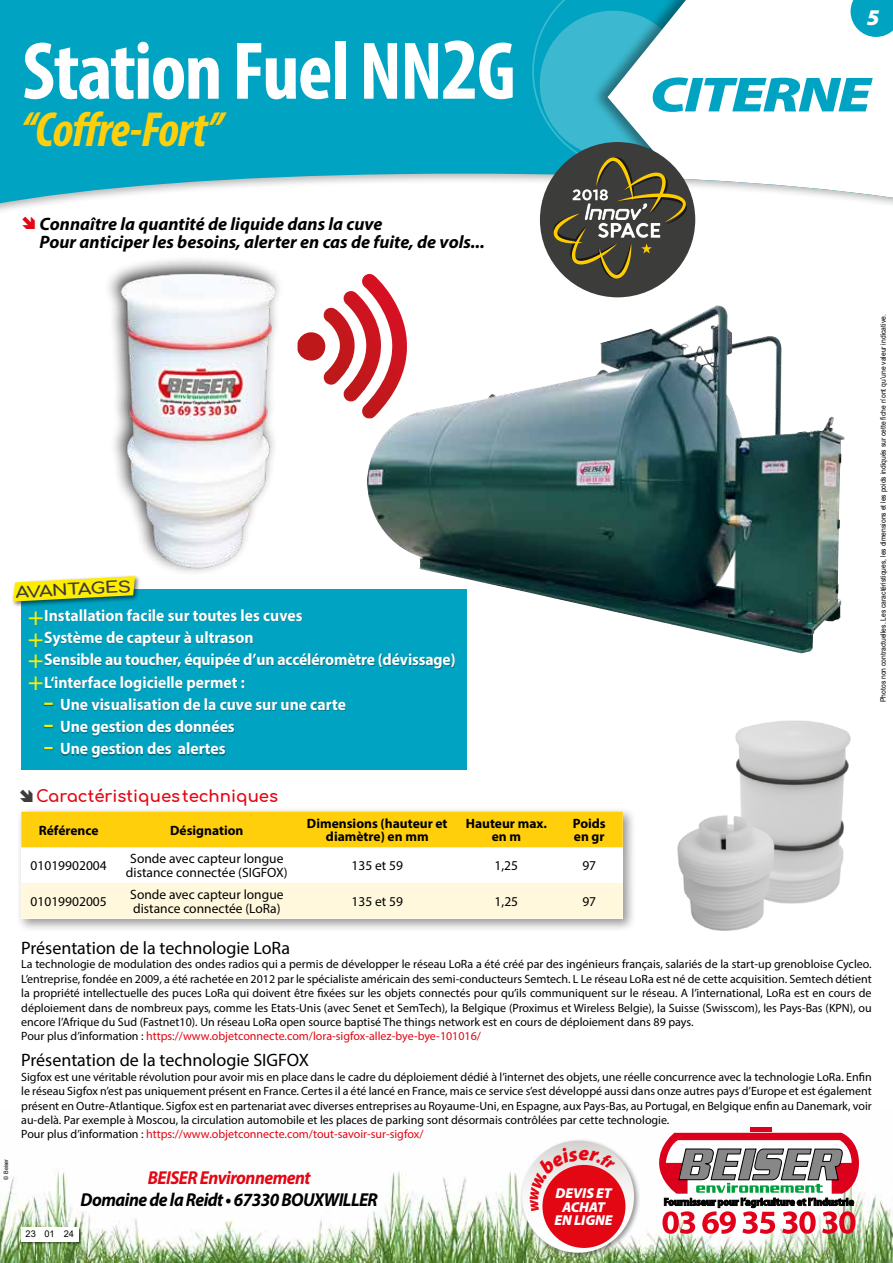
<style>
.page{position:relative;width:893px;height:1263px;background:#fff}
.page>*{position:absolute;margin:0;border:0;box-sizing:border-box;transform-origin:0 0}
.t1{font:700 condensed 82.5px "Myriad Pro";letter-spacing:-.02em;color:#fff}
.t2{font:italic 900 49.65px "Myriad Pro";letter-spacing:-.04em;color:#00a4c2;scale:1.25 1}
.t3{font:italic 700 condensed 49.5px "Myriad Pro";letter-spacing:-.025em;color:#ffcf0c}
.t4{font:italic 900 22.5px "Myriad Pro";color:#fff}
.t5{font:italic 700 18.75px "Myriad Pro";letter-spacing:-.03em;color:#000;scale:.94 1}
.t6{font:italic 700 18.75px "Myriad Pro";letter-spacing:-.03em;color:#e30613;scale:.94 1}
.t7{font:italic 700 18px/18px "Myriad Pro";color:#000}
.t8{font:18px "Myriad Pro";color:#000}
.t9{font:700 16.5px "Myriad Pro";color:#fff;scale:.95 1}
.t10{font:700 16.5px "Comfortaa";color:#e30613}
.t11{font:700 15.45px "Comfortaa";color:#3c3c3b;scale:1.24 1}
.t12{font:italic 900 14.4px/13.2px "Myriad Pro";letter-spacing:-.01em;color:#fff;text-align:center}
.t13{font:13.5px/13.5px "Myriad Pro";color:#000;text-align:center}
.t14{font:700 13.5px/13.5px "Myriad Pro";color:#000;text-align:center}
.t15{font:12px/14.4px "Myriad Pro";color:#000}
.t16{font:9.3px "Arial";color:#000}
.t17{font:7.5px "Arial";color:#000;scale:.9 1}
.t18{font:6px "Arial";color:#000;scale:.9 1}
.s1{font-size:88.5px}
.s2{color:#e30613}
.s3{color:#3c3c3b}
</style>
<div class="page">
<img style="left:0;top:1127px;width:893px;height:136px">
<img style="left:677px;top:720px;width:174px;height:211px">
<div style="left:519px;top:1138px;width:121px;height:121px;background:#000;opacity:.4"></div>
<svg style="left:522px;top:1141px;width:112px;height:112px"></svg>
<div style="left:542px;top:1165px;width:83px;height:83px;background:#e30613;border-radius:50%"></div>
<svg style="left:311px;top:283px;width:86px;height:135px"></svg>
<div style="left:16px;top:806px;width:620px;height:126px;background:#000;opacity:.4"></div>
<div style="left:21px;top:812px;width:602px;height:107px;background:#fff"></div>
<div style="left:21px;top:812px;width:602px;height:35px;background:#ffcf0c"></div>
<div style="left:21px;top:883px;width:602px;height:36px;background:#fff8dd"></div>
<div style="left:21px;top:589px;width:446px;height:181px;background:#00a4c2"></div>
<div style="left:45px;top:609px;width:410px;height:149px;background:#000;opacity:.4"></div>
<hr style="left:43px;top:702px;width:11px;height:4px;background:#000;opacity:.5">
<svg style="left:44px;top:703px;width:9px;height:2px"></svg>
<svg style="left:43px;top:725px;width:11px;height:3px"></svg>
<hr style="left:43px;top:747px;width:11px;height:4px;background:#000;opacity:.5">
<svg style="left:44px;top:747px;width:9px;height:2px"></svg>
<img style="left:109px;top:283px;width:202px;height:290px">
<div style="left:11px;top:574px;width:131px;height:34px;background:#000;opacity:.6"></div>
<svg style="left:13px;top:576px;width:122px;height:26px;background:#d9dc35"></svg>
<div style="left:0;top:0;width:893px;height:283px;background:#000;opacity:.3"></div>
<svg style="left:0;top:0;width:893px;height:275px;fill:#00a4c2"></svg>
<svg style="left:738px;top:0;width:155px;height:203px"></svg>
<svg style="left:850px;top:0;width:43px;height:37px;background:#21afca"></svg>
<div style="left:540px;top:142px;width:155px;height:155px;background:#3c3c3b;border-radius:50%"></div>
<svg style="left:521px;top:0;width:217px;height:278px"></svg>
<hr style="left:750px;top:1127px;width:21px;height:4px;background:#db001b">
<svg style="left:659px;top:1133px;width:200px;height:101px"></svg>
<img style="left:367px;top:305px;width:478px;height:348px">
<div style="left:21px;top:1227px;width:61px;height:18px;background:#000;opacity:.5"></div>
<div style="left:21px;top:1227px;width:58px;height:15px;background:#fff"></div>
<svg style="left:530px;top:1147px;width:85px;height:64px"></svg>
<h1 class="t1" style="left:22px;top:20px;width:495px">Station Fuel NN<span class="s1">2</span>G</h1>
<h3 class="t3" style="left:21px;top:98px;width:203px">‘‘Coffre-Fort’’</h3>
<h3 class="t7" style="left:40px;top:215px;width:447px;text-indent:-18px"><span class="s2">➔</span> Connaître la quantité de liquide dans la cuve<br>Pour anticiper les besoins, alerter en cas de fuite, de vols...</h3>
<p class="t11" style="left:15px;top:578px;width:95px;rotate:-3deg">AVANTAGES</p>
<h3 class="t9" style="left:44px;top:604px;width:273px">Installation facile sur toutes les cuves</h3>
<h3 class="t9" style="left:44px;top:627px;width:222px">Système de capteur à ultrason</h3>
<h3 class="t9" style="left:44px;top:649px;width:435px">Sensible au toucher, équipée d’un accéléromètre (dévissage)</h3>
<h3 class="t9" style="left:44px;top:671px;width:213px">L‘interface logicielle permet :</h3>
<h3 class="t9" style="left:60px;top:693px;width:302px">Une visualisation de la cuve sur une carte</h3>
<h3 class="t9" style="left:60px;top:716px;width:185px">Une gestion des données</h3>
<h3 class="t9" style="left:60px;top:738px;width:176px">Une gestion des alertes</h3>
<h3 class="t10" style="left:19px;top:781px;width:261px"><span class="s3">➔</span>Caractéristiques techniques</h3>
<p class="t14" style="left:39px;top:823px;width:61px">Référence</p>
<p class="t14" style="left:170px;top:823px;width:75px">Désignation</p>
<p class="t14" style="left:307px;top:816px;width:142px">Dimensions (hauteur et diamètre) en mm</p>
<p class="t14" style="left:466px;top:816px;width:83px">Hauteur max. en m</p>
<p class="t14" style="left:573px;top:816px;width:34px;text-align:left">Poids en gr</p>
<p class="t13" style="left:31px;top:859px;width:78px">01019902004</p>
<p class="t13" style="left:126px;top:852px;width:163px">Sonde avec capteur longue distance connectée (SIGFOX)</p>
<p class="t13" style="left:351px;top:859px;width:53px">135 et 59</p>
<p class="t13" style="left:495px;top:859px;width:25px">1,25</p>
<p class="t13" style="left:582px;top:859px;width:15px">97</p>
<p class="t13" style="left:31px;top:894px;width:78px">01019902005</p>
<p class="t13" style="left:130px;top:888px;width:155px;text-align:left">Sonde avec capteur longue distance connectée (LoRa)</p>
<p class="t13" style="left:352px;top:894px;width:53px">135 et 59</p>
<p class="t13" style="left:495px;top:894px;width:25px">1,25</p>
<p class="t13" style="left:582px;top:894px;width:15px">97</p>
<h3 class="t4" style="left:867px;top:4px;width:14px">5</h3>
<h2 class="t2" style="left:650px;top:67px;width:179px">CITERNE</h2>
<p class="t17" style="left:878px;top:702px;width:432px;rotate:-90deg">Photos non contractuelles. Les caractéristiques, les dimensions et les poids indiqués sur cette fiche n’ont qu’une valeur indicative.</p>
<p class="t18" style="left:2px;top:1179px;width:25px;rotate:-90deg">© Beiser</p>
<h3 class="t8" style="left:21px;top:937px;width:270px">Présentation de la technologie LoRa</h3>
<p class="t15" style="left:21px;top:957px;width:852px">La technologie de modulation des ondes radios qui a permis de développer le réseau LoRa a été créé par des ingénieurs français, salariés de la start-up grenobloise Cycleo.<br>L’entreprise, fondée en 2009, a été rachetée en 2012 par le spécialiste américain des semi-conducteurs Semtech. L Le réseau LoRa est né de cette acquisition. Semtech détient la propriété intellectuelle des puces LoRa qui doivent être fixées sur les objets connectés pour qu’ils communiquent sur le réseau. A l’international, LoRa est en cours de déploiement dans de nombreux pays, comme les Etats-Unis (avec Senet et SemTech), la Belgique (Proximus et Wireless Belgie), la Suisse (Swisscom), les Pays-Bas (KPN), ou encore l’Afrique du Sud (Fastnet10). Un réseau LoRa open source baptisé The things network est en cours de déploiement dans 89 pays.<br>Pour plus d’information : <span class="s2">https://www.objetconnecte.com/lora-sigfox-allez-bye-bye-101016/</span></p>
<h3 class="t8" style="left:21px;top:1049px;width:289px">Présentation de la technologie SIGFOX</h3>
<p class="t15" style="left:21px;top:1069px;width:852px">Sigfox est une véritable révolution pour avoir mis en place dans le cadre du déploiement dédié à l’internet des objets, une réelle concurrence avec la technologie LoRa. Enfin le réseau Sigfox n’est pas uniquement présent en France. Certes il a été lancé en France, mais ce service s’est développé aussi dans onze autres pays d’Europe et est également présent en Outre-Atlantique. Sigfox est en partenariat avec diverses entreprises au Royaume-Uni, en Espagne, aux Pays-Bas, au Portugal, en Belgique enfin au Danemark, voir au-delà. Par exemple à Moscou, la circulation automobile et les places de parking sont désormais contrôlées par cette technologie.<br>Pour plus d’information : <span class="s2">https://www.objetconnecte.com/tout-savoir-sur-sigfox/</span></p>
<h3 class="t6" style="left:148px;top:1165px;width:175px">BEISER Environnement</h3>
<h3 class="t5" style="left:81px;top:1188px;width:318px">Domaine de la Reidt • 67330 BOUXWILLER</h3>
<p class="t16" style="left:26px;top:1227px;width:50px">23 01 24</p>
<p class="t12" style="left:555px;top:1187px;width:59px">DEVIS ET<br>ACHAT<br>EN LIGNE</p>
</div>
